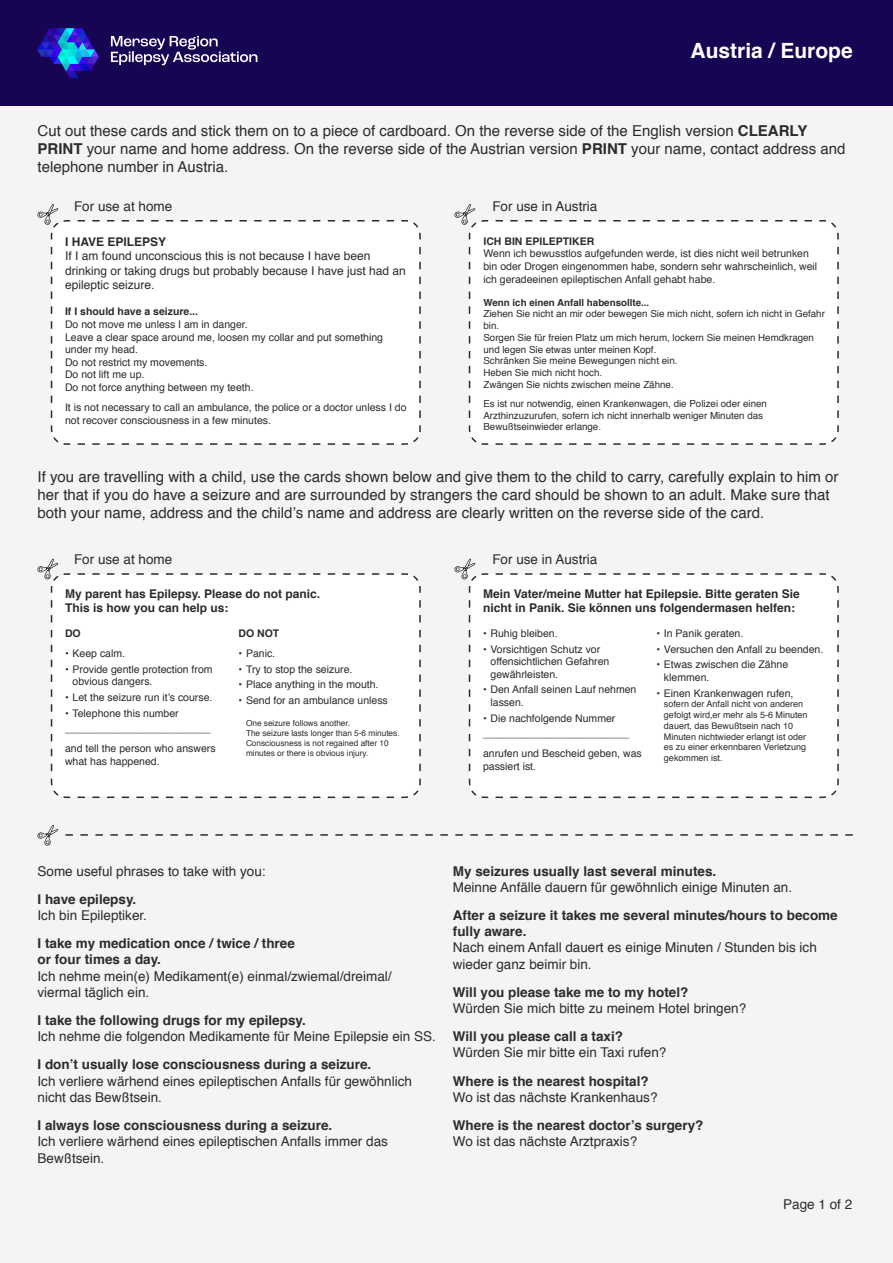
<style>
.page{position:relative;width:893px;height:1263px;background:#f5f4f3}
.page>*{position:absolute;margin:0;border:0;box-sizing:border-box;transform-origin:0 0}
.t1{font:700 21px "Helvetica";color:#fff}
.t2{font:15px/18px "Helvetica";color:#2a2b2d}
.t3{font:13.5px/16.2px "Helvetica";color:#2a2b2d}
.t4{font:700 13.5px/16.2px "Helvetica";color:#2a2b2d}
.t5{font:700 12px/14.4px "Helvetica";color:#2a2b2d}
.t6{font:12px/14.4px "Helvetica";color:#2a2b2d}
.t7{font:10.5px/12.6px "Helvetica";color:#2a2b2d}
.t8{font:700 10.5px "Helvetica";color:#2a2b2d}
.t9{font:9.75px/11.7px "Helvetica";color:#2a2b2d}
.t10{font:700 9.75px "Helvetica";color:#2a2b2d}
.t11{font:9px/10.8px "Helvetica";color:#2a2b2d}
.t12{font:8.25px/9.9px "Helvetica";color:#2a2b2d}
.s1{font-weight:700}
</style>
<div class="page">
<div style="left:50px;top:220px;width:371px;height:225px;background:#fff"></div>
<div style="left:50px;top:573px;width:371px;height:226px;background:#fff"></div>
<div style="left:468px;top:220px;width:371px;height:225px;background:#fff"></div>
<div style="left:468px;top:573px;width:371px;height:226px;background:#fff"></div>
<svg style="left:454px;top:204px;width:24px;height:28px"></svg>
<svg style="left:454px;top:558px;width:24px;height:27px"></svg>
<svg style="left:37px;top:204px;width:23px;height:28px"></svg>
<svg style="left:37px;top:558px;width:23px;height:27px"></svg>
<svg style="left:37px;top:825px;width:21px;height:21px"></svg>
<svg style="left:65px;top:834px;width:788px;height:2px"></svg>
<div style="left:0;top:0;width:893px;height:105px;background:#170554"></div>
<svg style="left:38px;top:28px;width:61px;height:50px"></svg>
<svg style="left:111px;top:36px;width:146px;height:29px"></svg>
<h1 class="t1" style="left:691px;top:34px;width:164px">Austria / Europe</h1>
<p class="t2" style="left:38px;top:122px;width:809px">Cut out these cards and stick them on to a piece of cardboard. On the reverse side of the English version <span class="s1">CLEARLY<br>PRINT</span> your name and home address. On the reverse side of the Austrian version <span class="s1">PRINT</span> your name, contact address and telephone number in Austria.</p>
<p class="t3" style="left:74px;top:199px;width:100px">For use at home</p>
<p class="t3" style="left:492px;top:199px;width:107px">For use in Austria</p>
<p class="t5" style="left:65px;top:235px;width:103px">I HAVE EPILEPSY</p>
<p class="t6" style="left:65px;top:249px;width:342px">If I am found unconscious this is not because I have been drinking or taking drugs but probably because I have just had an epileptic seizure.</p>
<p class="t8" style="left:65px;top:303px;width:135px">If I should have a seizure...</p>
<p class="t7" style="left:65px;top:318px;width:320px">Do not move me unless I am in danger.<br>Leave a clear space around me, loosen my collar and put something under my head.<br>Do not restrict my movements.<br>Do not lift me up.<br>Do not force anything between my teeth.</p>
<p class="t7" style="left:65px;top:401px;width:343px">It is not necessary to call an ambulance, the police or a doctor unless I do not recover consciousness in a few minutes.</p>
<p class="t8" style="left:483px;top:233px;width:112px">ICH BIN EPILEPTIKER</p>
<p class="t7" style="left:483px;top:248px;width:335px">Wenn ich bewusstlos aufgefunden werde, ist dies nicht weil betrunken bin oder Drogen eingenommen habe, sondern sehr wahrscheinlich, weil ich geradeeinen epileptischen Anfall gehabt habe.</p>
<p class="t10" style="left:483px;top:294px;width:167px">Wenn ich einen Anfall habensollte...</p>
<p class="t9" style="left:483px;top:308px;width:343px">Ziehen Sie nicht an mir oder bewegen Sie mich nicht, sofern ich nicht in Gefahr bin.<br>Sorgen Sie für freien Platz um mich herum, lockern Sie meinen Hemdkragen und legen Sie etwas unter meinen Kopf.<br>Schränken Sie meine Bewegungen nicht ein.<br>Heben Sie mich nicht hoch.<br>Zwängen Sie nichts zwischen meine Zähne.</p>
<p class="t9" style="left:483px;top:398px;width:285px">Es ist nur notwendig, einen Krankenwagen, die Polizei oder einen<br>Arzthinzuzurufen, sofern ich nicht innerhalb weniger Minuten das<br>Bewußtseinwieder erlange.</p>
<p class="t2" style="left:38px;top:468px;width:802px">If you are travelling with a child, use the cards shown below and give them to the child to carry, carefully explain to him or her that if you do have a seizure and are surrounded by strangers the card should be shown to an adult. Make sure that both your name, address and the child’s name and address are clearly written on the reverse side of the card.</p>
<p class="t3" style="left:74px;top:551px;width:100px">For use at home</p>
<p class="t5" style="left:65px;top:586px;width:257px">My parent has Epilepsy. Please do not panic.<br>This is how you can help us:</p>
<p class="t8" style="left:65px;top:625px;width:17px">DO</p>
<p class="t7" style="left:65px;top:647px;width:62px">• Keep calm.</p>
<p class="t7" style="left:73px;top:663px;width:142px;text-indent:-7px">• Provide gentle protection from obvious dangers.</p>
<p class="t7" style="left:65px;top:691px;width:149px">• Let the seizure run it’s course.</p>
<p class="t7" style="left:65px;top:705px;width:147px;line-height:15.6px">• Telephone this number _________________________</p>
<p class="t7" style="left:65px;top:743px;width:152px">and tell the person who answers what has happened.</p>
<p class="t8" style="left:238px;top:625px;width:42px">DO NOT</p>
<p class="t7" style="left:238px;top:647px;width:38px">• Panic.</p>
<p class="t7" style="left:238px;top:663px;width:115px">• Try to stop the seizure.</p>
<p class="t7" style="left:238px;top:679px;width:141px">• Place anything in the mouth.</p>
<p class="t7" style="left:238px;top:694px;width:151px">• Send for an ambulance unless</p>
<p class="t12" style="left:246px;top:719px;width:155px">One seizure follows another.<br>The seizure lasts longer than 5-6 minutes.<br>Consciousness is not regained after 10 minutes or there is obvious injury.</p>
<p class="t3" style="left:492px;top:551px;width:107px">For use in Austria</p>
<p class="t5" style="left:483px;top:586px;width:318px">Mein Vater/meine Mutter hat Epilepsie. Bitte geraten Sie nicht in Panik. Sie können uns folgendermasen helfen:</p>
<p class="t7" style="left:483px;top:627px;width:76px">• Ruhig bleiben.</p>
<p class="t7" style="left:490px;top:643px;width:120px;text-indent:-7px">• Vorsichtigen Schutz vor offensichtlichen Gefahren gewährleisten.</p>
<p class="t7" style="left:490px;top:684px;width:147px;text-indent:-7px">• Den Anfall seinen Lauf nehmen lassen.</p>
<p class="t7" style="left:483px;top:710px;width:147px;line-height:15.6px">• Die nachfolgende Nummer _________________________</p>
<p class="t7" style="left:483px;top:748px;width:160px">anrufen und Bescheid geben, was passiert ist.</p>
<p class="t7" style="left:656px;top:627px;width:88px">• In Panik geraten.</p>
<p class="t7" style="left:656px;top:643px;width:168px">• Versuchen den Anfall zu beenden.</p>
<p class="t7" style="left:664px;top:659px;width:126px;text-indent:-7px">• Etwas zwischen die Zähne klemmen.</p>
<p class="t7" style="left:656px;top:687px;width:139px">• Einen Krankenwagen rufen,</p>
<p class="t11" style="left:664px;top:699px;width:145px">sofern der Anfall nicht von anderen gefolgt wird,er mehr als 5-6 Minuten dauert, das Bewußtsein nach 10<br>Minuten nichtwieder erlangt ist oder es zu einer erkennbaren Verletzung gekommen ist.</p>
<p class="t3" style="left:38px;top:863px;width:230px">Some useful phrases to take with you:</p>
<p class="t4" style="left:38px;top:891px;width:100px">I have epilepsy.</p>
<p class="t3" style="left:38px;top:908px;width:111px">Ich bin Epileptiker.</p>
<p class="t4" style="left:38px;top:935px;width:259px">I take my medication once / twice / three or four times a day.</p>
<p class="t3" style="left:38px;top:968px;width:356px">Ich nehme mein(e) Medikament(e) einmal/zwiemal/dreimal/ viermal täglich ein.</p>
<p class="t4" style="left:38px;top:1012px;width:270px">I take the following drugs for my epilepsy.</p>
<p class="t3" style="left:38px;top:1029px;width:400px">Ich nehme die folgendon Medikamente für Meine Epilepsie ein SS.</p>
<p class="t4" style="left:38px;top:1057px;width:335px">I don’t usually lose consciousness during a seizure.</p>
<p class="t3" style="left:38px;top:1073px;width:376px">Ich verliere wärhend eines epileptischen Anfalls für gewöhnlich nicht das Bewßtsein.</p>
<p class="t4" style="left:38px;top:1117px;width:296px">I always lose consciousness during a seizure.</p>
<p class="t3" style="left:38px;top:1134px;width:352px">Ich verliere wärhend eines epileptischen Anfalls immer das<br>Bewßtsein.</p>
<p class="t4" style="left:453px;top:863px;width:265px">My seizures usually last several minutes.</p>
<p class="t3" style="left:453px;top:879px;width:341px">Meinne Anfälle dauern für gewöhnlich einige Minuten an.</p>
<p class="t4" style="left:453px;top:907px;width:386px">After a seizure it takes me several minutes/hours to become fully aware.</p>
<p class="t3" style="left:453px;top:940px;width:365px">Nach einem Anfall dauert es einige Minuten / Stunden bis ich wieder ganz beimir bin.</p>
<p class="t4" style="left:453px;top:984px;width:237px">Will you please take me to my hotel?</p>
<p class="t3" style="left:453px;top:1001px;width:295px">Würden Sie mich bitte zu meinem Hotel bringen?</p>
<p class="t4" style="left:453px;top:1028px;width:172px">Will you please call a taxi?</p>
<p class="t3" style="left:453px;top:1045px;width:215px">Würden Sie mir bitte ein Taxi rufen?</p>
<p class="t4" style="left:453px;top:1073px;width:197px">Where is the nearest hospital?</p>
<p class="t3" style="left:453px;top:1089px;width:206px">Wo ist das nächste Krankenhaus?</p>
<p class="t4" style="left:453px;top:1117px;width:252px">Where is the nearest doctor’s surgery?</p>
<p class="t3" style="left:453px;top:1134px;width:186px">Wo ist das nächste Arztpraxis?</p>
<p class="t3" style="left:783px;top:1196px;width:71px">Page 1 of 2</p>
</div>
